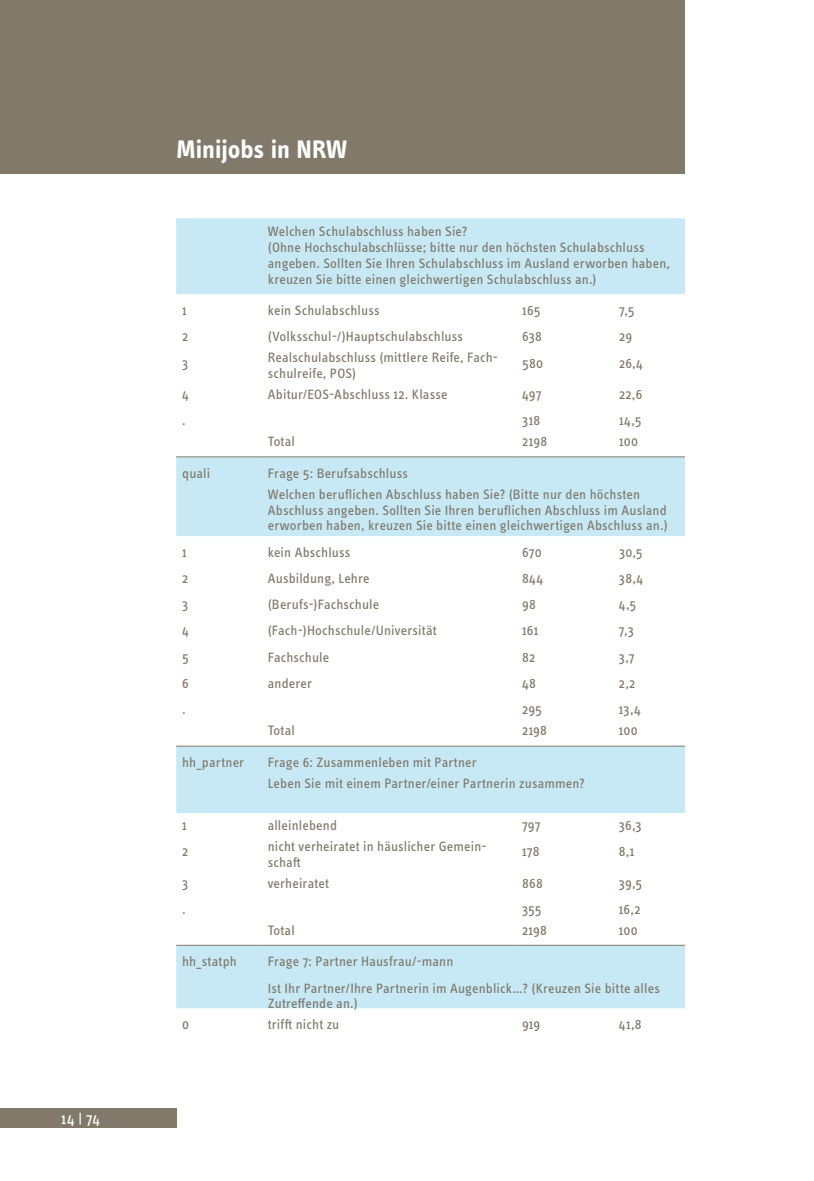
<style>
.page{position:relative;width:814px;height:1181px;background:#fff}
.page>*{position:absolute;margin:0;border:0;box-sizing:border-box;transform-origin:0 0}
.t1{font:700 26.25px "Info OT Text";color:#fff}
.t2{font:15.75px "Info OT Text";color:#fff}
.t3{font:14px/15.8px "Info OT Text";letter-spacing:.01em;color:#817a6b}
</style>
<div class="page">
<div style="left:0;top:0;width:685px;height:174px;background:#817a6b"></div>
<div style="left:0;top:1107px;width:176px;height:20px;background:#817a6b"></div>
<svg style="left:176px;top:218px;width:509px;height:790px"></svg>
<hr style="left:176px;top:456px;width:86px;height:1px;background:#817a6b">
<hr style="left:262px;top:456px;width:254px;height:1px;background:#817a6b">
<hr style="left:516px;top:456px;width:97px;height:1px;background:#817a6b">
<hr style="left:613px;top:456px;width:72px;height:1px;background:#817a6b">
<hr style="left:176px;top:745px;width:86px;height:1px;background:#817a6b">
<hr style="left:262px;top:745px;width:254px;height:1px;background:#817a6b">
<hr style="left:516px;top:745px;width:97px;height:1px;background:#817a6b">
<hr style="left:613px;top:745px;width:72px;height:1px;background:#817a6b">
<hr style="left:176px;top:945px;width:86px;height:1px;background:#817a6b">
<hr style="left:262px;top:945px;width:254px;height:1px;background:#817a6b">
<hr style="left:516px;top:945px;width:97px;height:1px;background:#817a6b">
<hr style="left:613px;top:945px;width:72px;height:1px;background:#817a6b">
<p class="t2" style="left:61px;top:1109px;width:40px">14 | 74</p>
<h1 class="t1" style="left:176px;top:133px;width:172px">Minijobs in NRW</h1>
<p class="t3" style="left:268px;top:223px;width:403px">Welchen Schulabschluss haben Sie?<br>(Ohne Hochschulabschlüsse; bitte nur den höchsten Schulabschluss angeben. Sollten Sie Ihren Schulabschluss im Ausland erworben haben, kreuzen Sie bitte einen gleichwertigen Schulabschluss an.)</p>
<p class="t3" style="left:182px;top:302px;width:6px">1</p>
<p class="t3" style="left:268px;top:302px;width:113px">kein Schulabschluss</p>
<p class="t3" style="left:522px;top:302px;width:20px">165</p>
<p class="t3" style="left:619px;top:302px;width:17px">7,5</p>
<p class="t3" style="left:182px;top:328px;width:8px">2</p>
<p class="t3" style="left:268px;top:328px;width:197px">(Volksschul-/)Hauptschulabschluss</p>
<p class="t3" style="left:522px;top:328px;width:21px">638</p>
<p class="t3" style="left:619px;top:328px;width:15px">29</p>
<p class="t3" style="left:182px;top:355px;width:8px">3</p>
<p class="t3" style="left:268px;top:349px;width:232px">Realschulabschluss (mittlere Reife, Fach&shy;schulreife, POS)</p>
<p class="t3" style="left:522px;top:355px;width:22px">580</p>
<p class="t3" style="left:619px;top:355px;width:26px">26,4</p>
<p class="t3" style="left:182px;top:386px;width:8px">4</p>
<p class="t3" style="left:268px;top:386px;width:181px">Abitur/EOS-Abschluss 12. Klasse</p>
<p class="t3" style="left:522px;top:386px;width:21px">497</p>
<p class="t3" style="left:619px;top:386px;width:25px">22,6</p>
<p class="t3" style="left:182px;top:412px;width:5px">.</p>
<p class="t3" style="left:522px;top:412px;width:20px">318</p>
<p class="t3" style="left:619px;top:412px;width:24px">14,5</p>
<p class="t3" style="left:268px;top:433px;width:29px">Total</p>
<p class="t3" style="left:522px;top:433px;width:26px">2198</p>
<p class="t3" style="left:619px;top:433px;width:21px">100</p>
<p class="t3" style="left:182px;top:465px;width:29px">quali</p>
<p class="t3" style="left:268px;top:462px;width:374px;line-height:21px">Frage 5: Berufsabschluss<br>Welchen beruflichen Abschluss haben Sie? (Bitte nur den höchsten</p>
<p class="t3" style="left:268px;top:502px;width:401px">Abschluss angeben. Sollten Sie Ihren beruflichen Abschluss im Ausland erworben haben, kreuzen Sie bitte einen gleichwertigen Abschluss an.)</p>
<p class="t3" style="left:182px;top:544px;width:6px">1</p>
<p class="t3" style="left:268px;top:544px;width:84px">kein Abschluss</p>
<p class="t3" style="left:522px;top:544px;width:21px">670</p>
<p class="t3" style="left:619px;top:544px;width:25px">30,5</p>
<p class="t3" style="left:182px;top:570px;width:8px">2</p>
<p class="t3" style="left:268px;top:570px;width:103px">Ausbildung, Lehre</p>
<p class="t3" style="left:522px;top:570px;width:23px">844</p>
<p class="t3" style="left:619px;top:570px;width:26px">38,4</p>
<p class="t3" style="left:182px;top:596px;width:8px">3</p>
<p class="t3" style="left:268px;top:596px;width:113px">(Berufs-)Fachschule</p>
<p class="t3" style="left:522px;top:596px;width:15px">98</p>
<p class="t3" style="left:619px;top:596px;width:19px">4,5</p>
<p class="t3" style="left:182px;top:622px;width:8px">4</p>
<p class="t3" style="left:268px;top:622px;width:170px">(Fach-)Hochschule/Universität</p>
<p class="t3" style="left:522px;top:622px;width:18px">161</p>
<p class="t3" style="left:619px;top:622px;width:17px">7,3</p>
<p class="t3" style="left:182px;top:649px;width:8px">5</p>
<p class="t3" style="left:268px;top:649px;width:63px">Fachschule</p>
<p class="t3" style="left:522px;top:649px;width:15px">82</p>
<p class="t3" style="left:619px;top:649px;width:17px">3,7</p>
<p class="t3" style="left:182px;top:675px;width:8px">6</p>
<p class="t3" style="left:268px;top:675px;width:46px">anderer</p>
<p class="t3" style="left:522px;top:675px;width:15px">48</p>
<p class="t3" style="left:619px;top:675px;width:18px">2,2</p>
<p class="t3" style="left:182px;top:701px;width:5px">.</p>
<p class="t3" style="left:522px;top:701px;width:21px">295</p>
<p class="t3" style="left:619px;top:701px;width:24px">13,4</p>
<p class="t3" style="left:268px;top:722px;width:29px">Total</p>
<p class="t3" style="left:522px;top:722px;width:26px">2198</p>
<p class="t3" style="left:619px;top:722px;width:21px">100</p>
<p class="t3" style="left:182px;top:754px;width:64px">hh_partner</p>
<p class="t3" style="left:268px;top:751px;width:319px;line-height:21px">Frage 6: Zusammenleben mit Partner<br>Leben Sie mit einem Partner/einer Partnerin zusammen?</p>
<p class="t3" style="left:182px;top:817px;width:6px">1</p>
<p class="t3" style="left:268px;top:817px;width:71px">alleinlebend</p>
<p class="t3" style="left:522px;top:817px;width:20px">797</p>
<p class="t3" style="left:619px;top:817px;width:24px">36,3</p>
<p class="t3" style="left:182px;top:843px;width:8px">2</p>
<p class="t3" style="left:268px;top:838px;width:221px">nicht verheiratet in häuslicher Gemein&shy;schaft</p>
<p class="t3" style="left:522px;top:843px;width:19px">178</p>
<p class="t3" style="left:619px;top:843px;width:17px">8,1</p>
<p class="t3" style="left:182px;top:874px;width:8px">3</p>
<p class="t3" style="left:268px;top:874px;width:63px">verheiratet</p>
<p class="t3" style="left:522px;top:874px;width:22px">868</p>
<p class="t3" style="left:619px;top:874px;width:25px">39,5</p>
<p class="t3" style="left:182px;top:901px;width:5px">.</p>
<p class="t3" style="left:522px;top:901px;width:21px">355</p>
<p class="t3" style="left:619px;top:901px;width:23px">16,2</p>
<p class="t3" style="left:268px;top:922px;width:29px">Total</p>
<p class="t3" style="left:522px;top:922px;width:26px">2198</p>
<p class="t3" style="left:619px;top:922px;width:21px">100</p>
<p class="t3" style="left:182px;top:953px;width:56px">hh_statph</p>
<p class="t3" style="left:268px;top:948px;width:394px;line-height:26.2px">Frage 7: Partner Hausfrau/-mann<br>Ist Ihr Partner/Ihre Partnerin im Augenblick…? (Kreuzen Sie bitte alles</p>
<p class="t3" style="left:268px;top:995px;width:92px">Zutreffende an.)</p>
<p class="t3" style="left:182px;top:1016px;width:8px">0</p>
<p class="t3" style="left:268px;top:1016px;width:73px">trifft nicht zu</p>
<p class="t3" style="left:522px;top:1016px;width:20px">919</p>
<p class="t3" style="left:618px;top:1016px;width:24px">41,8</p>
</div>
